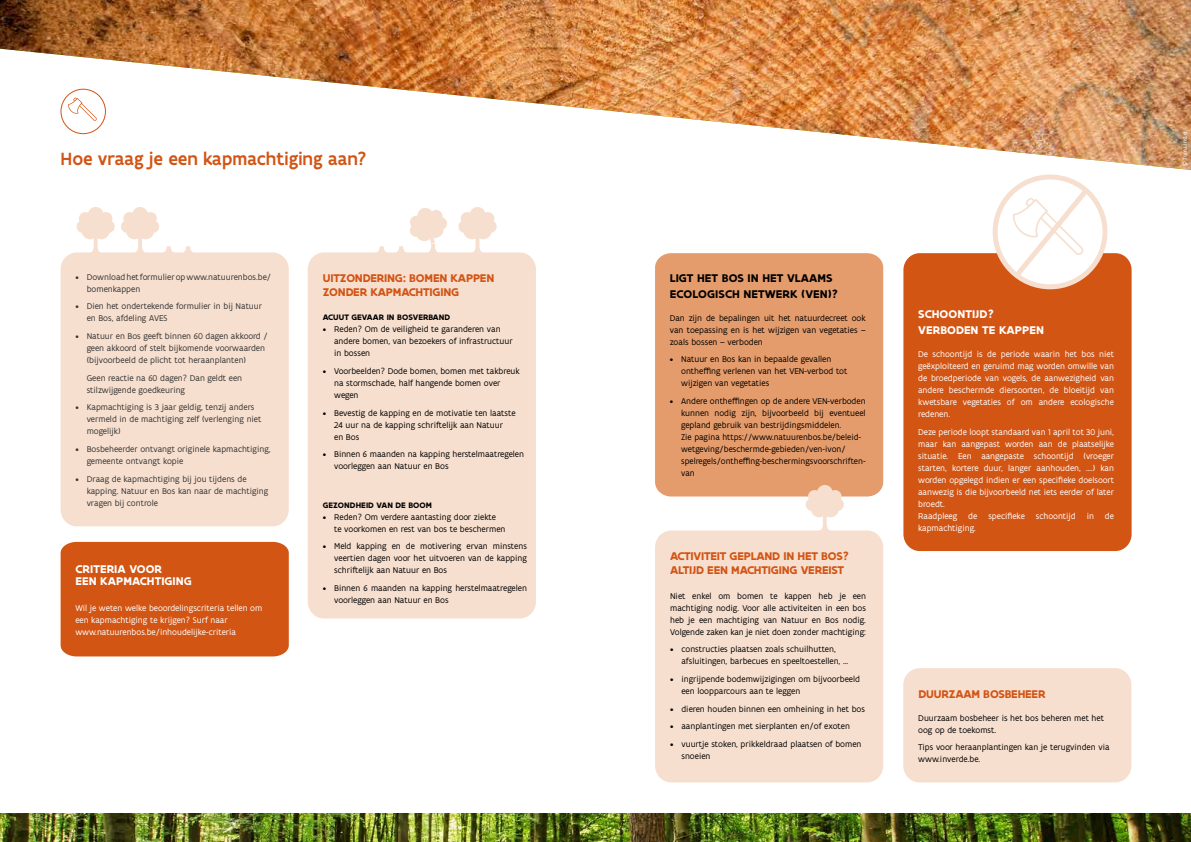
<style>
.page{position:relative;width:1191px;height:842px;background:#fff}
.page>*{position:absolute;margin:0;border:0;box-sizing:border-box;transform-origin:0 0}
.t1{font:500 19px "Flanders Art Sans";color:#d25414}
.t2{font:700 12px/14.4px "Flanders Art Sans";letter-spacing:-.015em;color:#d25414}
.t3{font:700 12px/12px "Flanders Art Sans";letter-spacing:.005em;color:#fff}
.t4{font:700 12px/16px "Flanders Art Sans";letter-spacing:.005em;color:#000}
.t5{font:9px/12px "Flanders Art Sans";color:#000}
.t6{font:9px/12px "Flanders Art Sans";color:#fff}
.t7{font:9px/12px "Flanders Art Sans";color:#343433}
.t8{font:700 8.5px "Flanders Art Sans";letter-spacing:.005em;color:#000}
.t9{font:6px "Flanders Art Sans";color:#fff}
</style>
<div class="page">
<div style="left:61px;top:252px;width:228px;height:274px;background:#f7dfcf;border-radius:17px"></div>
<div style="left:308px;top:252px;width:228px;height:366px;background:#f7dfcf;border-radius:17px"></div>
<div style="left:655px;top:530px;width:228px;height:252px;background:#f7dfcf;border-radius:17px"></div>
<div style="left:903px;top:668px;width:228px;height:114px;background:#f7dfcf;border-radius:17px"></div>
<div style="left:61px;top:542px;width:228px;height:114px;background:#d25514"></div>
<div style="left:655px;top:253px;width:228px;height:243px;background:#e59c6c"></div>
<img style="left:0;top:813px;width:1191px;height:29px">
<img style="left:0;top:0;width:1191px;height:170px">
<svg style="left:68px;top:98px;width:29px;height:23px"></svg>
<div style="left:61px;top:89px;width:45px;height:45px;border:1px solid #d25414;border-radius:50%"></div>
<svg style="left:458px;top:207px;width:38px;height:46px"></svg>
<svg style="left:805px;top:485px;width:39px;height:46px"></svg>
<svg style="left:121px;top:207px;width:74px;height:46px"></svg>
<svg style="left:77px;top:207px;width:38px;height:46px"></svg>
<div style="left:903px;top:253px;width:228px;height:298px;background:#d25514;border-radius:17px"></div>
<svg style="left:374px;top:208px;width:74px;height:45px"></svg>
<svg style="left:995px;top:177px;width:110px;height:110px"></svg>
<div style="left:992px;top:174px;width:115px;height:115px;border:5px solid #f7dfcf;border-radius:50%"></div>
<svg style="left:1010px;top:183px;width:83px;height:98px"></svg>
<h1 class="t1" style="left:61px;top:147px;width:307px">Hoe vraag je een kapmachtiging aan?</h1>
<p class="t7" style="left:87px;top:271px;width:186px;text-indent:-11px">• Download het formulier op www.natuurenbos.be/ bomenkappen</p>
<p class="t7" style="left:87px;top:301px;width:177px;text-indent:-11px">• Dien het ondertekende formulier in bij Natuur en Bos, afdeling AVES</p>
<p class="t7" style="left:87px;top:330px;width:182px;text-indent:-11px">• Natuur en Bos geeft binnen 60 dagen akkoord / geen akkoord of stelt bijkomende voorwaarden (bijvoorbeeld de plicht tot heraanplanten)</p>
<p class="t7" style="left:87px;top:372px;width:157px">Geen reactie na 60 dagen? Dan geldt een stilzwijgende goedkeuring</p>
<p class="t7" style="left:87px;top:402px;width:176px;text-indent:-11px">• Kapmachtiging is 3 jaar geldig, tenzij anders vermeld in de machtiging zelf (verlenging niet mogelijk)</p>
<p class="t7" style="left:87px;top:443px;width:185px;text-indent:-11px">• Bosbeheerder ontvangt originele kapmachtiging, gemeente ontvangt kopie</p>
<p class="t7" style="left:87px;top:473px;width:183px;text-indent:-11px">• Draag de kapmachtiging bij jou tijdens de kapping. Natuur en Bos kan naar de machtiging vragen bij controle</p>
<h2 class="t3" style="left:75px;top:563px;width:118px">CRITERIA VOOR<br>EEN KAPMACHTIGING</h2>
<p class="t6" style="left:75px;top:602px;width:189px">Wil je weten welke beoordelingscriteria tellen om een kapmachtiging te krijgen? Surf naar www.natuurenbos.be/inhoudelijke-criteria</p>
<h2 class="t2" style="left:323px;top:271px;width:173px">UITZONDERING: BOMEN KAPPEN<br>ZONDER KAPMACHTIGING</h2>
<h2 class="t4" style="left:670px;top:270px;width:170px">LIGT HET BOS IN HET VLAAMS<br>ECOLOGISCH NETWERK (VEN)?</h2>
<p class="t5" style="left:670px;top:312px;width:197px;text-align:justify">Dan zijn de bepalingen uit het natuurdecreet ook van toepassing en is het wijzigen van vegetaties – zoals bossen – verboden</p>
<p class="t5" style="left:681px;top:354px;width:168px;text-indent:-11px">• Natuur en Bos kan in bepaalde gevallen ontheffing verlenen van het VEN-verbod tot wijzigen van vegetaties</p>
<p class="t5" style="left:681px;top:395px;width:186px;text-indent:-11px">• Andere ontheffingen op de andere VEN-verboden kunnen nodig zijn, bijvoorbeeld bij eventueel gepland gebruik van bestrijdingsmiddelen.<br>Zie pagina https://www.natuurenbos.be/beleid&shy;wetgeving/beschermde-gebieden/ven-ivon/ spelregels/ontheffing-beschermingsvoorschriften&shy;van</p>
<p class="t8" style="left:323px;top:312px;width:129px">ACUUT GEVAAR IN BOSVERBAND</p>
<p class="t5" style="left:334px;top:324px;width:180px;text-indent:-11px">• Reden? Om de veiligheid te garanderen van andere bomen, van bezoekers of infrastructuur in bossen</p>
<p class="t5" style="left:334px;top:365px;width:187px;text-indent:-11px">• Voorbeelden? Dode bomen, bomen met takbreuk na stormschade, half hangende bomen over wegen</p>
<p class="t5" style="left:334px;top:407px;width:183px;text-indent:-11px">• Bevestig de kapping en de motivatie ten laatste<br>24 uur na de kapping schriftelijk aan Natuur<br>en Bos</p>
<p class="t5" style="left:334px;top:449px;width:191px;text-indent:-11px">• Binnen 6 maanden na kapping herstelmaatregelen voorleggen aan Natuur en Bos</p>
<p class="t8" style="left:323px;top:499px;width:111px">GEZONDHEID VAN DE BOOM</p>
<p class="t5" style="left:334px;top:511px;width:173px;text-indent:-11px">• Reden? Om verdere aantasting door ziekte te voorkomen en rest van bos te beschermen</p>
<p class="t5" style="left:334px;top:540px;width:194px;text-align:justify;text-indent:-11px">• Meld kapping en de motivering ervan minstens veertien dagen voor het uitvoeren van de kapping schriftelijk aan Natuur en Bos</p>
<p class="t5" style="left:334px;top:582px;width:194px;text-indent:-11px">• Binnen 6 maanden na kapping herstelmaatregelen voorleggen aan Natuur en Bos</p>
<p class="t5" style="left:670px;top:590px;width:197px;text-align:justify">Niet enkel om bomen te kappen heb je een machtiging nodig. Voor alle activiteiten in een bos heb je een machtiging van Natuur en Bos nodig.<br>Volgende zaken kan je niet doen zonder machtiging:</p>
<p class="t5" style="left:681px;top:644px;width:168px;text-indent:-11px">• constructies plaatsen zoals schuilhutten, afsluitingen, barbecues en speeltoestellen, …</p>
<p class="t5" style="left:681px;top:673px;width:180px;text-indent:-11px">• ingrijpende bodemwijzigingen om bijvoorbeeld een loopparcours aan te leggen</p>
<p class="t5" style="left:670px;top:703px;width:196px">• dieren houden binnen een omheining in het bos</p>
<p class="t5" style="left:670px;top:721px;width:181px">• aanplantingen met sierplanten en/of exoten</p>
<p class="t5" style="left:681px;top:738px;width:182px;text-indent:-11px">• vuurtje stoken, prikkeldraad plaatsen of bomen snoeien</p>
<h2 class="t2" style="left:670px;top:549px;width:180px">ACTIVITEIT GEPLAND IN HET BOS?<br>ALTIJD EEN MACHTIGING VEREIST</h2>
<h2 class="t3" style="left:918px;top:306px;width:127px;line-height:16px">SCHOONTIJD?<br>VERBODEN TE KAPPEN</h2>
<p class="t6" style="left:918px;top:349px;width:197px;text-align:justify">De schoontijd is de periode waarin het bos niet geëxploiteerd en geruimd mag worden omwille van de broedperiode van vogels, de aanwezigheid van andere beschermde diersoorten, de bloeitijd van kwetsbare vegetaties of om andere ecologische redenen.</p>
<p class="t6" style="left:918px;top:426px;width:197px">Deze periode loopt standaard van 1 april tot 30 juni, maar kan aangepast worden aan de plaatselijke situatie. Een aangepaste schoontijd (vroeger starten, kortere duur, langer aanhouden, ....) kan worden opgelegd indien er een specifieke doelsoort aanwezig is die bijvoorbeeld net iets eerder of later broedt.<br>Raadpleeg de specifieke schoontijd in de kapmachtiging.</p>
<h2 class="t2" style="left:918px;top:687px;width:129px">DUURZAAM BOSBEHEER</h2>
<p class="t5" style="left:918px;top:712px;width:187px">Duurzaam bosbeheer is het bos beheren met het oog op de toekomst.</p>
<p class="t5" style="left:918px;top:742px;width:193px">Tips voor heraanplantingen kan je terugvinden via www.inverde.be.</p>
<p class="t9" style="left:1181px;top:166px;width:38px;rotate:-90deg">© Tom Linster</p>
</div>
